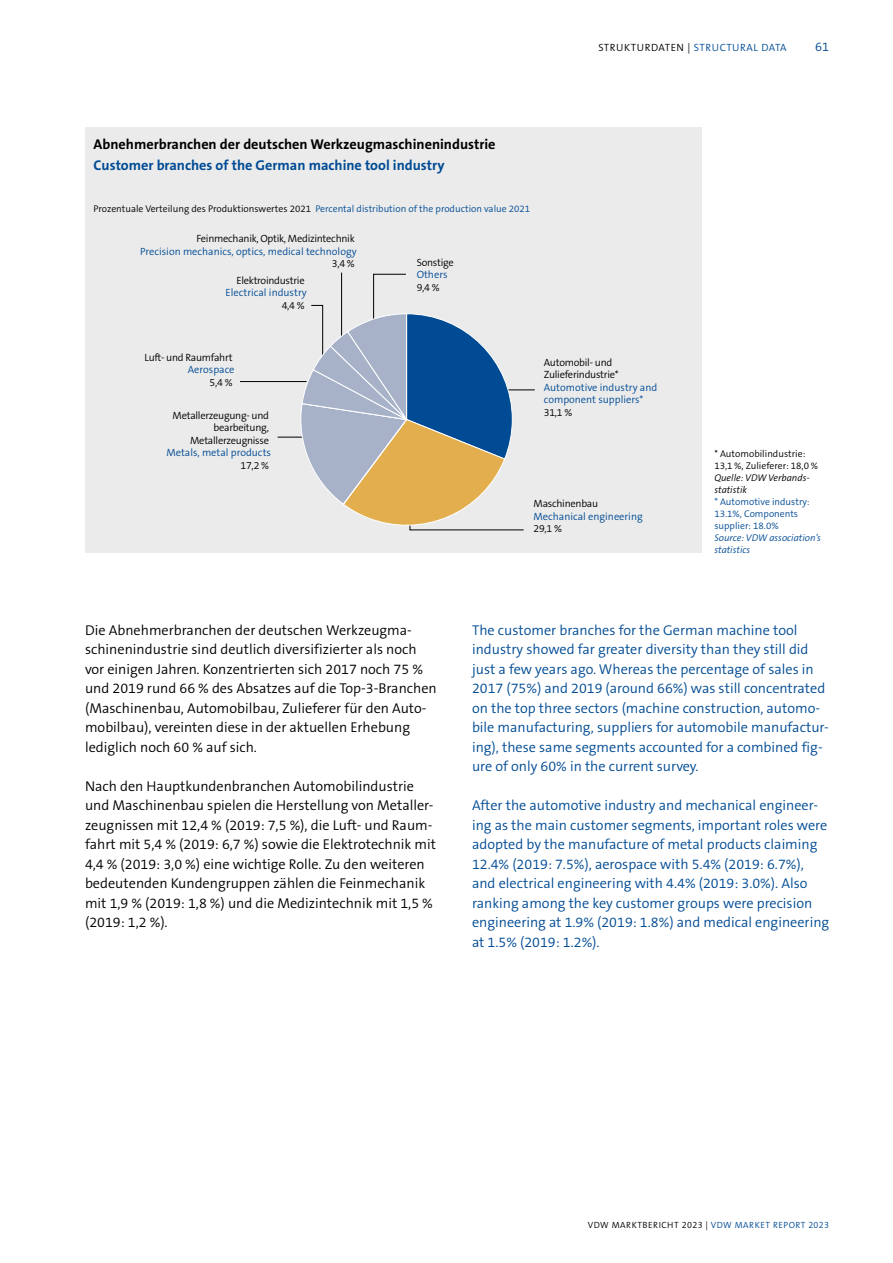
<style>
.page{position:relative;width:893px;height:1263px;background:#fff}
.page>*{position:absolute;margin:0;border:0;box-sizing:border-box;transform-origin:0 0}
.Fließtext_E{font:300 14.25px/19.5px "The Sans B Plus W4";color:#004b94}
.Fließtext_D{font:300 14.25px/19.5px "The Sans B Plus W4";color:#000}
.Subhead_1_D{font:700 14.25px/21px "The Sans B Plus W7";color:#000}
.t1{font:300 12.75px "The Sans B Plus W4";color:#004b94}
.t2{font:300 10.5px/12.6px "The Sans B Plus W4";color:#004b94}
.t3{font:300 10.5px/12.6px "The Sans B Plus W4";letter-spacing:-.025em;color:#000;text-align:right}
.t4{font:300 10.5px/12.6px "The Sans B Plus W4";color:#000;text-align:right}
.t5{font:300 10.5px "The Sans B Plus W4";letter-spacing:.05em;color:#000}
.Subhead_1_D-2{font:300 9.75px "The Sans B Plus W4";color:#000}
.BU_E{font:300 9.75px/12px "The Sans B Plus W4";color:#004b94}
.BU_D{font:300 9.75px/12px "The Sans B Plus W4";color:#000}
.BU_E-2{font:italic 300 9.75px/12px "The Sans B Plus W4";color:#004b94}
.BU_D-2{font:italic 300 9.75px/12px "The Sans B Plus W4";color:#000}
.t6{font:300 9px "The Sans B Plus W4";letter-spacing:.055em;color:#000}
.s1{color:#004b94}
.s2{color:#000}
</style>
<div class="page">
<div style="left:85px;top:128px;width:617px;height:425px;background:#ebebeb"></div>
<hr style="left:341px;top:273px;width:1px;height:70px;background:#000">
<hr style="left:240px;top:381px;width:67px;height:1px;background:#000">
<hr style="left:278px;top:437px;width:60px;height:1px;background:#000">
<svg style="left:296px;top:274px;width:239px;height:257px"></svg>
<p class="Subhead_1_D" style="left:94px;top:133px;width:404px">Abnehmerbranchen der deutschen Werkzeugmaschinenindustrie<br><span class="s1">Customer branches of the German machine tool industry</span></p>
<p class="Subhead_1_D-2" style="left:94px;top:202px;width:438px">Prozentuale Verteilung des Produktionswertes 2021 <span class="s1">Percental distribution of the production value 2021</span></p>
<p class="t2" style="left:140px;top:232px;width:218px;text-align:right"><span class="s2">Feinmechanik, Optik, Medizintechnik<br></span>Precision mechanics, optics, medical technology<br><span class="s2">3,4 %</span></p>
<p class="t4" style="left:226px;top:274px;width:83px">Elektroindustrie<br><span class="s1">Electrical industry<br></span>4,4 %</p>
<p class="t3" style="left:417px;top:256px;width:39px;text-align:left">Sonstige<br><span class="s1">Others<br></span>9,4 %</p>
<p class="t5" style="left:598px;top:41px;width:190px">STRUKTURDATEN | <span class="s1">STRUCTURAL DATA</span></p>
<p class="t1" style="left:815px;top:39px;width:16px">61</p>
<p class="t3" style="left:144px;top:351px;width:92px">Luft- und Raumfahrt<br><span class="s1">Aerospace<br></span>5,4 %</p>
<p class="t3" style="left:166px;top:409px;width:106px">Metallerzeugung- und bearbeitung,<br>Metallerzeugnisse<br><span class="s1">Metals, metal products<br></span>17,2 %</p>
<p class="Fließtext_D" style="left:85px;top:620px;width:353px">Die Abnehmerbranchen der deutschen Werkzeugma&shy;schinenindustrie sind deutlich diversifizierter als noch vor einigen Jahren. Konzentrierten sich 2017 noch 75 % und 2019 rund 66 % des Absatzes auf die Top-3-Branchen (Maschinenbau, Automobilbau, Zulieferer für den Auto&shy;mobilbau), vereinten diese in der aktuellen Erhebung lediglich noch 60 % auf sich.</p>
<p class="Fließtext_D" style="left:85px;top:776px;width:353px">Nach den Hauptkundenbranchen Automobilindustrie und Maschinenbau spielen die Herstellung von Metaller&shy;zeugnissen mit 12,4 % (2019: 7,5 %), die Luft- und Raum&shy;fahrt mit 5,4 % (2019: 6,7 %) sowie die Elektrotechnik mit 4,4 % (2019: 3,0 %) eine wichtige Rolle. Zu den weiteren bedeutenden Kundengruppen zählen die Feinmechanik mit 1,9 % (2019: 1,8 %) und die Medizintechnik mit 1,5 % (2019: 1,2 %).</p>
<p class="t2" style="left:544px;top:356px;width:115px"><span class="s2">Automobil- und<br>Zulieferindustrie*<br></span>Automotive industry and component suppliers*<br><span class="s2">31,1 %</span></p>
<p class="t2" style="left:534px;top:497px;width:111px"><span class="s2">Maschinenbau<br></span>Mechanical engineering<br><span class="s2">29,1 %</span></p>
<p class="BU_D" style="left:714px;top:448px;width:105px">* Automobilindustrie:<br>13,1 %, Zulieferer: 18,0 %</p>
<p class="BU_D-2" style="left:714px;top:472px;width:97px">Quelle: VDW Verbands&shy;statistik</p>
<p class="BU_E" style="left:714px;top:496px;width:97px">* Automotive industry:<br>13.1%, Components supplier: 18.0%</p>
<p class="BU_E-2" style="left:714px;top:532px;width:108px">Source: VDW association’s statistics</p>
<p class="Fließtext_E" style="left:472px;top:620px;width:358px">The customer branches for the German machine tool industry showed far greater diversity than they still did just a few years ago. Whereas the percentage of sales in 2017 (75%) and 2019 (around 66%) was still concentrated on the top three sectors (machine construction, automo&shy;bile manufacturing, suppliers for automobile manufactur&shy;ing), these same segments accounted for a combined fig&shy;ure of only 60% in the current survey.</p>
<p class="Fließtext_E" style="left:472px;top:796px;width:359px">After the automotive industry and mechanical engineer&shy;ing as the main customer segments, important roles were adopted by the manufacture of metal products claiming 12.4% (2019: 7.5%), aerospace with 5.4% (2019: 6.7%), and electrical engineering with 4.4% (2019: 3.0%). Also ranking among the key customer groups were precision engineering at 1.9% (2019: 1.8%) and medical engineering at 1.5% (2019: 1.2%).</p>
<p class="t6" style="left:588px;top:1219px;width:243px">VDW MARKTBERICHT 2023 | <span class="s1">VDW MARKET REPORT 2023</span></p>
</div>
